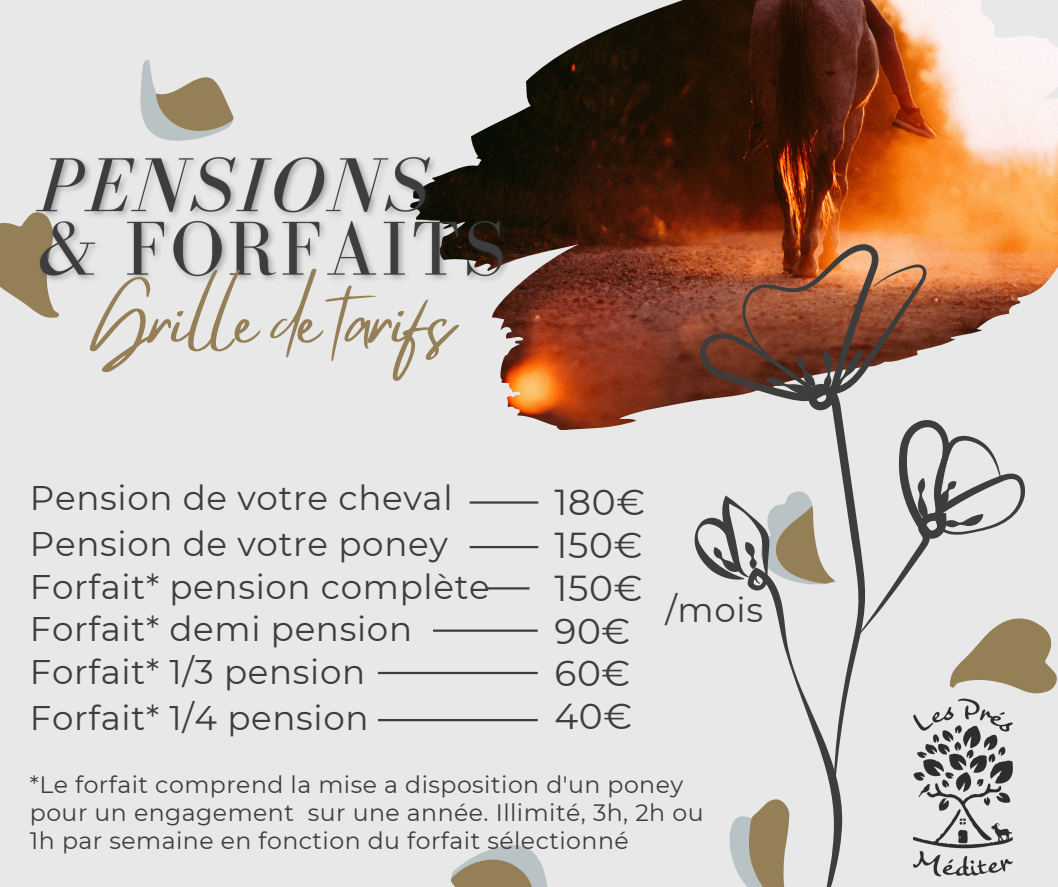
<style>
.page{position:relative;width:1058px;height:887px;background:#fff}
.page>*{position:absolute;margin:0;border:0;box-sizing:border-box;transform-origin:0 0}
.t1{font:72px "Mistrully";letter-spacing:-.04em;color:#947f57}
.t2{font:36px/42.8px "Montserrat";letter-spacing:.02em;color:#3d3d3d}
.t3{font:34.05px/42.6px "Montserrat";letter-spacing:.02em;color:#3d3d3d}
.t4{font:23.55px/28.2px "Montserrat";letter-spacing:.02em;color:#3d3d3d}
</style>
<div class="page">
<div style="left:0;top:0;width:1058px;height:886px;background:#e8e8e8"></div>
<img style="left:472px;top:0;width:586px;height:430px">
<svg style="left:0;top:59px;width:234px;height:259px"></svg>
<svg style="left:377px;top:484px;width:680px;height:402px"></svg>
<hr style="left:469px;top:501px;width:69px;height:2px;background:#3d3d3d">
<hr style="left:485px;top:587px;width:44px;height:2px;background:#3d3d3d">
<hr style="left:433px;top:629px;width:104px;height:2px;background:#3d3d3d">
<hr style="left:378px;top:671px;width:160px;height:3px;background:#3d3d3d">
<img style="left:29px;top:136px;width:491px;height:166px">
<svg style="left:694px;top:495px;width:149px;height:391px"></svg>
<svg style="left:699px;top:244px;width:227px;height:562px"></svg>
<svg style="left:765px;top:356px;width:50px;height:38px;background:#563d35"></svg>
<svg style="left:823px;top:349px;width:39px;height:45px"></svg>
<svg style="left:857px;top:419px;width:167px;height:217px"></svg>
<hr style="left:378px;top:719px;width:160px;height:2px;background:#3d3d3d">
<img style="left:878px;top:674px;width:169px;height:212px">
<hr style="left:469px;top:546px;width:69px;height:2px;background:#3d3d3d">
<h1 class="t1" style="left:89px;top:263px;width:365px">Grille de tarifs</h1>
<h3 class="t3" style="left:30px;top:476px;width:424px">Pension de votre cheval</h3>
<h3 class="t3" style="left:30px;top:522px;width:461px">Pension de votre poney<br>Forfait* pension complète<br>Forfait* demi pension<br>Forfait* 1/3 pension</h3>
<h3 class="t3" style="left:30px;top:696px;width:340px">Forfait* 1/4 pension</h3>
<h2 class="t2" style="left:554px;top:481px;width:92px">180€<br>150€<br>150€<br>90€<br>60€<br>40€</h2>
<h3 class="t3" style="left:665px;top:588px;width:99px">/mois</h3>
<p class="t4" style="left:30px;top:770px;width:675px">*Le forfait comprend la mise a disposition d'un poney pour un engagement sur une année. Illimité, 3h, 2h ou<br>1h par semaine en fonction du forfait sélectionné</p>
</div>
